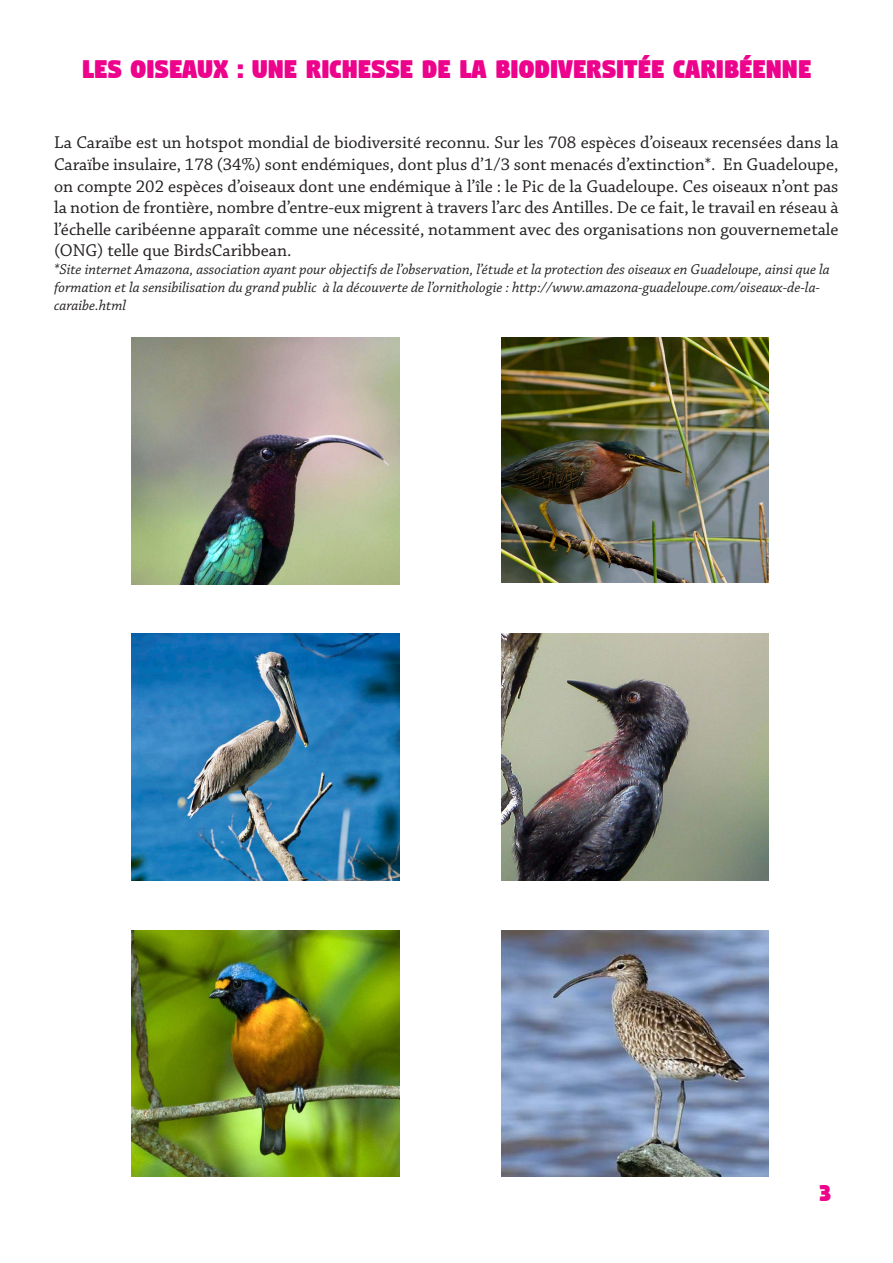
<style>
.page{position:relative;width:893px;height:1263px;background:#fff}
.page>*{position:absolute;margin:0;border:0;box-sizing:border-box;transform-origin:0 0}
.t1{font:30px "Digitalt";color:#ed028c}
.t2{font:27px "Digitalt";color:#ed028c}
.t3{font:18px/21.6px "Chaparral Pro";color:#231f20;text-align:justify}
.t4{font:italic 15px/18px "Chaparral Pro";color:#231f20}
</style>
<div class="page">
<img style="left:131px;top:338px;width:268px;height:246px">
<img style="left:131px;top:634px;width:268px;height:246px">
<img style="left:501px;top:338px;width:268px;height:245px">
<img style="left:501px;top:634px;width:268px;height:246px">
<img style="left:131px;top:930px;width:268px;height:247px">
<img style="left:501px;top:930px;width:268px;height:247px">
<p class="t1" style="left:82px;top:55px;width:731px">LES OISEAUX : UNE RICHESSE DE LA BIODIVERSITÉE CARIBÉENNE</p>
<p class="t3" style="left:54px;top:133px;width:786px">La Caraïbe est un hotspot mondial de biodiversité reconnu. Sur les 708 espèces d’oiseaux recensées dans la Caraïbe insulaire, 178 (34%) sont endémiques, dont plus d’1/3 sont menacés d’extinction*. En Guadeloupe, on compte 202 espèces d’oiseaux dont une endémique à l’île : le Pic de la Guadeloupe. Ces oiseaux n’ont pas la notion de frontière, nombre d’entre-eux migrent à travers l’arc des Antilles. De ce fait, le travail en réseau à l’échelle caribéenne apparaît comme une nécessité, notamment avec des organisations non gouvernemetale (ONG) telle que BirdsCaribbean.</p>
<p class="t4" style="left:54px;top:261px;width:777px">*Site internet Amazona, association ayant pour objectifs de l’observation, l’étude et la protection des oiseaux en Guadeloupe, ainsi que la formation et la sensibilisation du grand public à la découverte de l’ornithologie : http://www.amazona-guadeloupe.com/oiseaux-de-la&shy;caraibe.html</p>
<p class="t2" style="left:819px;top:1180px;width:13px">3</p>
</div>
